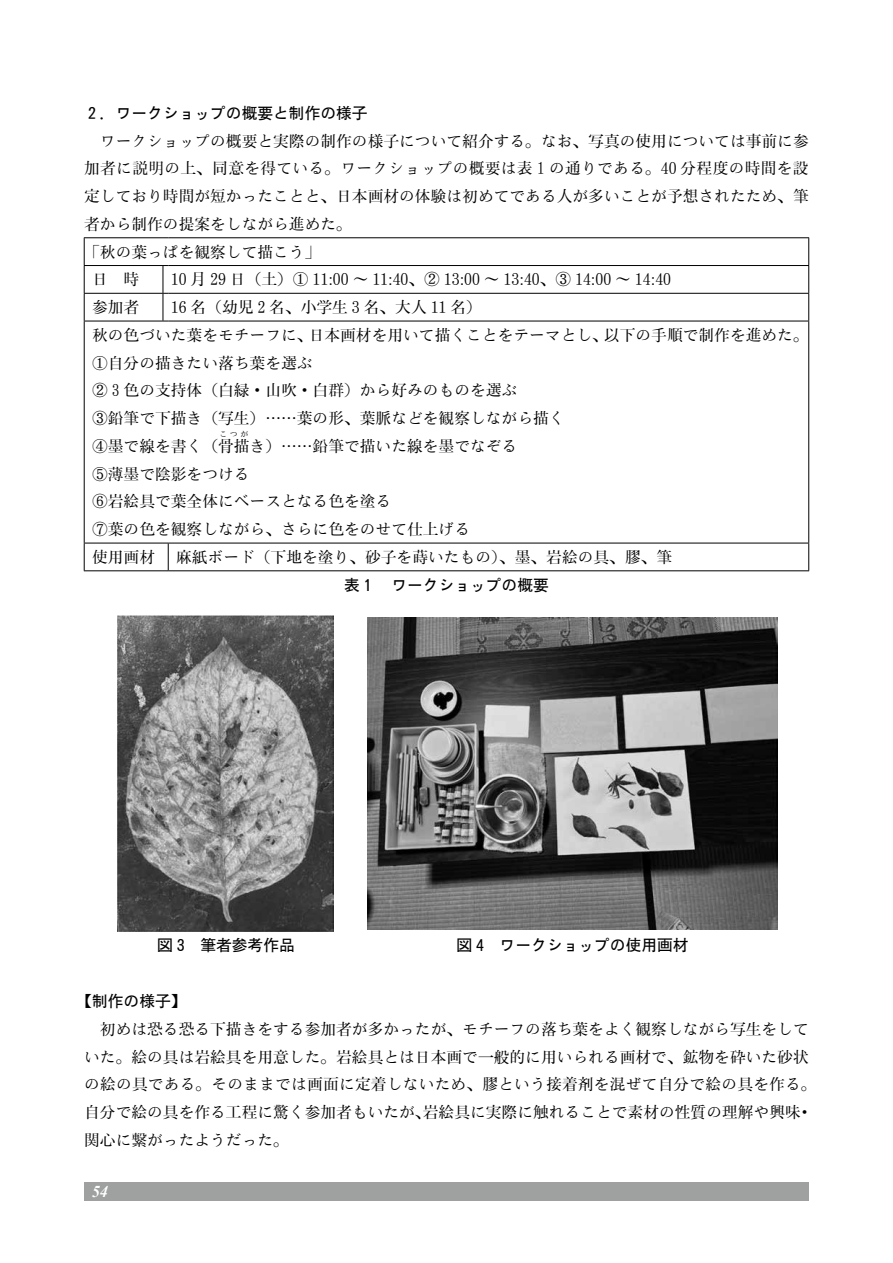
<style>
.page{position:relative;width:893px;height:1263px;background:#fff}
.page>*{position:absolute;margin:0;border:0;box-sizing:border-box;transform-origin:0 0}
.t1{font:italic 700 16.5px "Times New Roman";color:#fff}
.t2{font:15.75px/27.8px "Motoya Mincho W3 90 msp RKSJ H";color:#000}
.t3{font:15.75px "Motoya Gothic W3 90 msp RKSJ H";color:#000}
.t4{font:15.75px "Motoya Mincho W3 90 msp RKSJ H";letter-spacing:.02em;color:#000}
.t5{font:7.8px "Motoya Mincho W3 90 msp RKSJ H";color:#000}
</style>
<div class="page">
<div style="left:84px;top:1182px;width:725px;height:18px;background:#9fa0a0"></div>
<hr style="left:84px;top:237px;width:79px;height:1px;background:#000">
<hr style="left:168px;top:237px;width:641px;height:1px;background:#000">
<hr style="left:84px;top:265px;width:79px;height:1px;background:#000">
<hr style="left:168px;top:265px;width:641px;height:1px;background:#000">
<hr style="left:84px;top:293px;width:79px;height:1px;background:#000">
<svg style="left:84px;top:238px;width:1px;height:83px"></svg>
<hr style="left:168px;top:293px;width:641px;height:1px;background:#000">
<svg style="left:808px;top:238px;width:1px;height:83px"></svg>
<hr style="left:84px;top:321px;width:79px;height:1px;background:#000">
<hr style="left:84px;top:321px;width:1px;height:222px;background:#000">
<svg style="left:163px;top:265px;width:5px;height:57px"></svg>
<hr style="left:168px;top:321px;width:641px;height:1px;background:#000">
<hr style="left:808px;top:321px;width:1px;height:222px;background:#000">
<hr style="left:84px;top:543px;width:79px;height:1px;background:#000">
<svg style="left:84px;top:543px;width:1px;height:27px"></svg>
<hr style="left:168px;top:543px;width:641px;height:1px;background:#000">
<svg style="left:808px;top:543px;width:1px;height:27px"></svg>
<hr style="left:84px;top:570px;width:79px;height:1px;background:#000">
<svg style="left:163px;top:543px;width:6px;height:28px"></svg>
<hr style="left:168px;top:570px;width:641px;height:1px;background:#000">
<img style="left:118px;top:615px;width:216px;height:317px">
<img style="left:368px;top:617px;width:409px;height:312px">
<p class="t3" style="left:84px;top:105px;width:285px">２．ワークショップの概要と制作の様子</p>
<p class="t2" style="left:84px;top:127px;width:726px">　ワークショップの概要と実際の制作の様子について紹介する。なお、写真の使用については事前に参</p>
<p class="t4" style="left:84px;top:161px;width:726px">加者に説明の上、同意を得ている。ワークショップの概要は表１の通りである。40 分程度の時間を設</p>
<p class="t2" style="left:84px;top:182px;width:726px">定しており時間が短かったことと、日本画材の体験は初めてである人が多いことが予想されたため、筆</p>
<p class="t2" style="left:84px;top:210px;width:269px">者から制作の提案をしながら進めた。</p>
<p class="t2" style="left:84px;top:238px;width:238px">「秋の葉っぱを観察して描こう」</p>
<p class="t2" style="left:92px;top:266px;width:49px">日　時</p>
<p class="t2" style="left:171px;top:266px;width:502px">10 月 29 日（土）① 11:00 ～ 11:40、② 13:00 ～ 13:40、③ 14:00 ～ 14:40</p>
<p class="t2" style="left:92px;top:293px;width:49px">参加者</p>
<p class="t2" style="left:92px;top:293px;width:718px;text-indent:79px">16 名（幼児 2 名、小学生 3 名、大人 11 名）<br>秋の色づいた葉をモチーフに、日本画材を用いて描くことをテーマとし、以下の手順で制作を進めた。<br>①自分の描きたい落ち葉を選ぶ<br>②３色の支持体（白緑・山吹・白群）から好みのものを選ぶ<br>③鉛筆で下描き（写生）……葉の形、葉脈などを観察しながら描く<br>④墨で線を書く（骨描き）……鉛筆で描いた線を墨でなぞる</p>
<p class="t5" style="left:219px;top:430px;width:30px">こつが</p>
<p class="t2" style="left:92px;top:460px;width:380px">⑤薄墨で陰影をつける<br>⑥岩絵具で葉全体にベースとなる色を塗る<br>⑦葉の色を観察しながら、さらに色をのせて仕上げる使用画材</p>
<p class="t2" style="left:176px;top:543px;width:498px">麻紙ボード（下地を塗り、砂子を蒔いたもの）、墨、岩絵の具、膠、筆</p>
<p class="t3" style="left:344px;top:577px;width:206px">表１　ワークショップの概要</p>
<p class="t3" style="left:157px;top:938px;width:139px">図 3　筆者参考作品</p>
<p class="t3" style="left:456px;top:938px;width:234px">図 4　ワークショップの使用画材</p>
<p class="t3" style="left:76px;top:993px;width:112px">【制作の様子】</p>
<p class="t2" style="left:84px;top:1015px;width:734px">　初めは恐る恐る下描きをする参加者が多かったが、モチーフの落ち葉をよく観察しながら写生をしていた。絵の具は岩絵具を用意した。岩絵具とは日本画で一般的に用いられる画材で、鉱物を砕いた砂状の絵の具である。そのままでは画面に定着しないため、膠という接着剤を混ぜて自分で絵の具を作る。自分で絵の具を作る工程に驚く参加者もいたが、岩絵具に実際に触れることで素材の性質の理解や興味・関心に繋がったようだった。</p>
<p class="t1" style="left:92px;top:1179px;width:18px">54</p>
</div>
